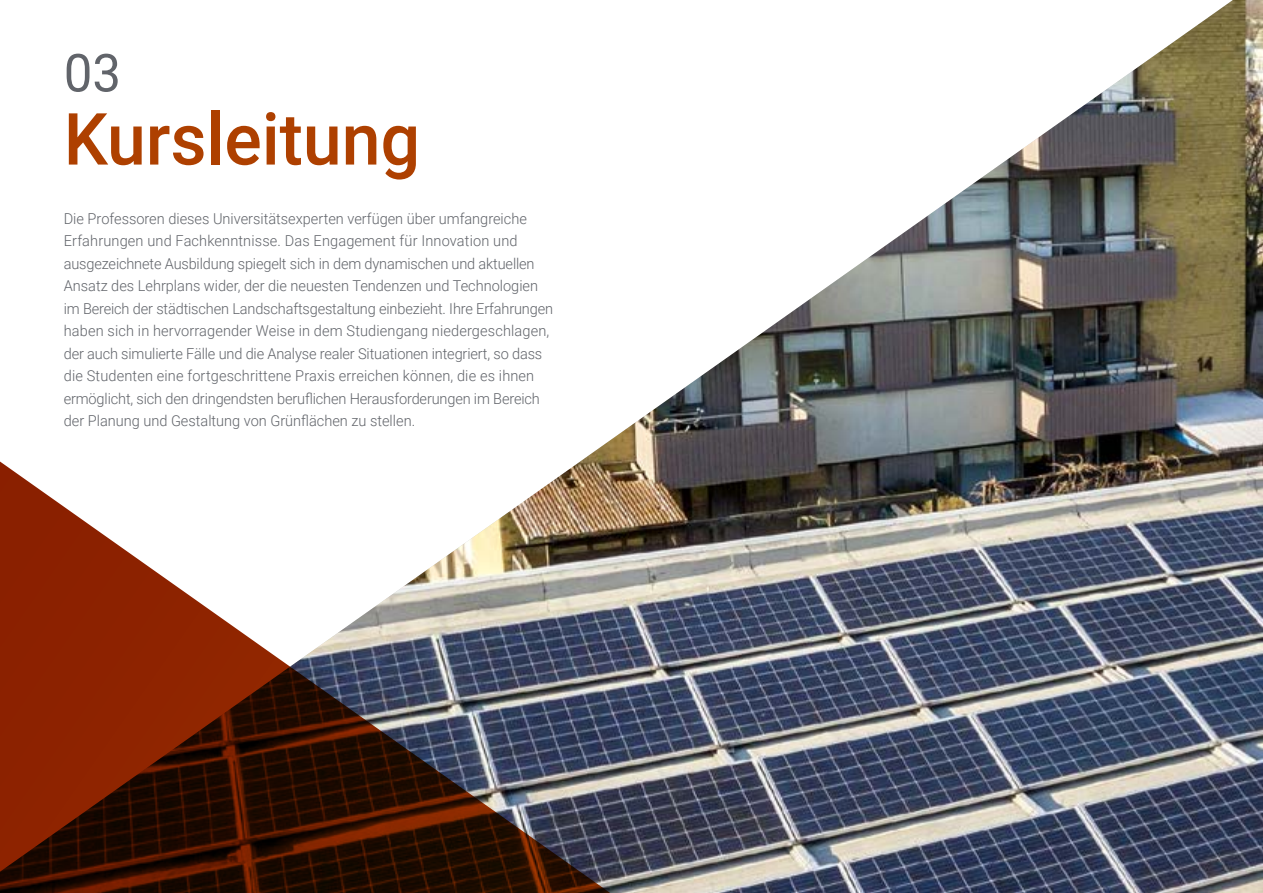
<style>
.page{position:relative;width:1263px;height:893px;background:#fff}
.page>*{position:absolute;margin:0;border:0;box-sizing:border-box;transform-origin:0 0}
.t1{font:500 72px "Roboto";color:#ae4000}
.t2{font:52.5px "Roboto";color:#61646a}
.t3{font:300 15px/22.5px "Roboto";color:#61646a}
</style>
<div class="page">
<img style="left:602px;top:0;width:661px;height:893px">
<svg style="left:0;top:446px;width:640px;height:447px"></svg>
<h2 class="t2" style="left:64px;top:36px;width:59px">03</h2>
<h1 class="t1" style="left:64px;top:89px;width:358px">Kursleitung</h1>
<p class="t3" style="left:64px;top:207px;width:491px">Die Professoren dieses Universitätsexperten verfügen über umfangreiche Erfahrungen und Fachkenntnisse. Das Engagement für Innovation und ausgezeichnete Ausbildung spiegelt sich in dem dynamischen und aktuellen Ansatz des Lehrplans wider, der die neuesten Tendenzen und Technologien im Bereich der städtischen Landschaftsgestaltung einbezieht. Ihre Erfahrungen haben sich in hervorragender Weise in dem Studiengang niedergeschlagen, der auch simulierte Fälle und die Analyse realer Situationen integriert, so dass die Studenten eine fortgeschrittene Praxis erreichen können, die es ihnen ermöglicht, sich den dringendsten beruflichen Herausforderungen im Bereich der Planung und Gestaltung von Grünflächen zu stellen.</p>
</div>
